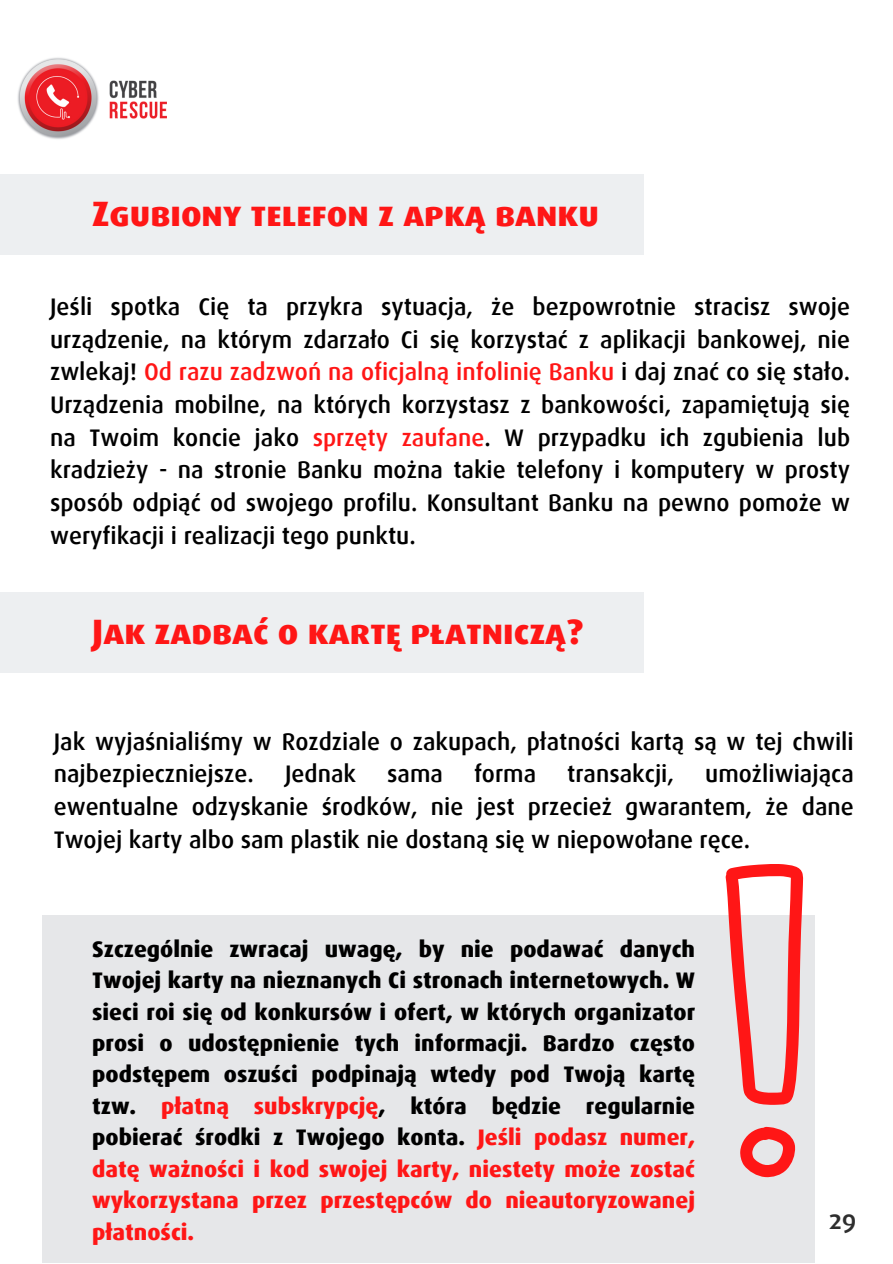
<style>
.page{position:relative;width:893px;height:1264px;background:#fff}
.page>*{position:absolute;margin:0;border:0;box-sizing:border-box;transform-origin:0 0}
.t1{font:800 35.25px "Dax Sc Offc Pro";color:#ff1616}
.t2{font:500 27px "Dax Sc Offc Pro";color:#2e2e2e}
.t3{font:500 24px/32.5px "Dax Offc Pro";color:#000;text-align:justify}
.t4{font:800 22.5px/31.5px "Dax Offc Pro";color:#000;text-align:justify}
.s1{color:#ff1616}
</style>
<div class="page">
<img style="left:17px;top:57px;width:149px;height:82px">
<div style="left:0;top:174px;width:643px;height:80px;background:#edeff1"></div>
<div style="left:0;top:591px;width:643px;height:81px;background:#edeff1"></div>
<div style="left:42px;top:914px;width:773px;height:348px;background:#e6e7e9"></div>
<svg style="left:725px;top:864px;width:78px;height:313px"></svg>
<p class="t1" style="left:92px;top:199px;width:508px">Zgubiony telefon z apką banku</p>
<p class="t3" style="left:50px;top:292px;width:801px">Jeśli spotka Cię ta przykra sytuacja, że bezpowrotnie stracisz swoje urządzenie, na którym zdarzało Ci się korzystać z aplikacji bankowej, nie zwlekaj! <span class="s1">Od razu zadzwoń na oficjalną infolinię Banku</span> i daj znać co się stało.<br>Urządzenia mobilne, na których korzystasz z bankowości, zapamiętują się na Twoim koncie jako <span class="s1">sprzęty zaufane</span>. W przypadku ich zgubienia lub kradzieży - na stronie Banku można takie telefony i komputery w prosty sposób odpiąć od swojego profilu. Konsultant Banku na pewno pomoże w weryfikacji i realizacji tego punktu.</p>
<p class="t1" style="left:92px;top:616px;width:492px">Jak zadbać o kartę płatniczą?</p>
<p class="t3" style="left:54px;top:726px;width:801px">Jak wyjaśnialiśmy w Rozdziale o zakupach, płatności kartą są w tej chwili najbezpieczniejsze.</p>
<p class="t3" style="left:285px;top:759px;width:73px">Jednak</p>
<p class="t3" style="left:387px;top:759px;width:57px">sama</p>
<p class="t3" style="left:474px;top:759px;width:64px">forma</p>
<p class="t3" style="left:567px;top:759px;width:108px">transakcji,</p>
<p class="t3" style="left:54px;top:759px;width:801px;text-indent:651px">umożliwiająca ewentualne odzyskanie środków, nie jest przecież gwarantem, że dane Twojej karty albo sam plastik nie dostaną się w niepowołane ręce.</p>
<p class="t4" style="left:92px;top:934px;width:604px">Szczególnie zwracaj uwagę, by nie podawać danych Twojej karty na nieznanych Ci stronach internetowych. W sieci roi się od konkursów i ofert, w których organizator prosi o udostępnienie tych informacji. Bardzo często podstępem oszuści podpinają wtedy pod Twoją kartę tzw. <span class="s1">płatną subskrypcję</span>, która będzie regularnie pobierać środki z Twojego konta. <span class="s1">Jeśli podasz numer, datę ważności i kod swojej karty, niestety może zostać wykorzystana przez przestępców do nieautoryzowanej płatności.</span></p>
<p class="t2" style="left:828px;top:1207px;width:29px">29</p>
</div>
